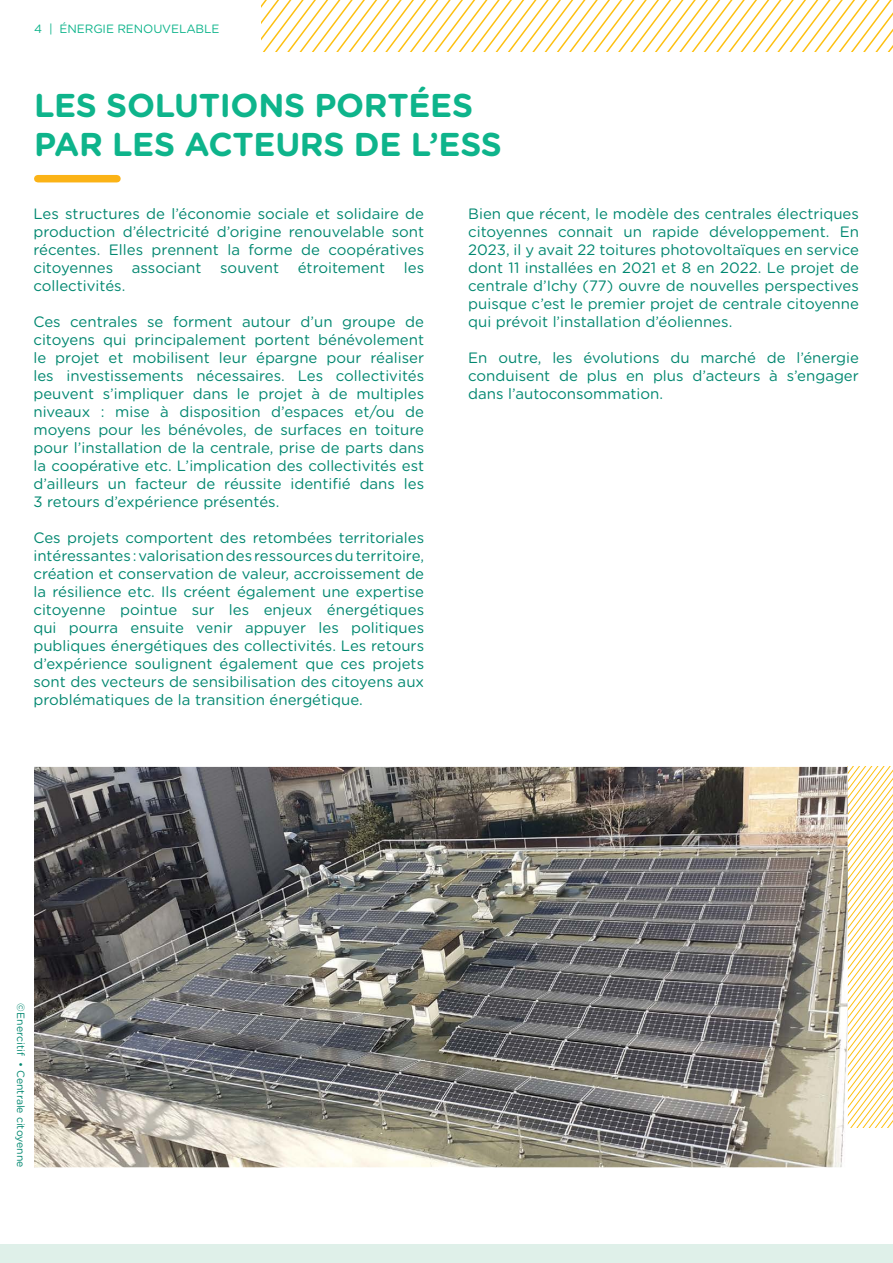
<style>
.page{position:relative;width:893px;height:1263px;background:#fff}
.page>*{position:absolute;margin:0;border:0;box-sizing:border-box;transform-origin:0 0}
.t1{font:700 33px/39px "Gotham Rounded";letter-spacing:-.01em;color:#0eb48b}
.corps{font:15px/18px "Gotham Rounded";color:#008770;text-align:justify}
.t2{font:12px "Gotham Rounded";letter-spacing:-.01em;color:#0eb48b}
.corps-2{font:10.5px "Gotham Rounded";color:#008770}
</style>
<div class="page">
<div style="left:0;top:1244px;width:893px;height:19px;background:#dff0e9"></div>
<svg style="left:262px;top:0;width:631px;height:51px"></svg>
<div style="left:38px;top:175px;width:79px;height:7px;background:#fbb316"></div>
<svg style="left:848px;top:767px;width:45px;height:361px"></svg>
<img style="left:34px;top:767px;width:814px;height:400px">
<p class="t2" style="left:34px;top:21px;width:187px">4 | ÉNERGIE RENOUVELABLE</p>
<p class="t1" style="left:34px;top:85px;width:469px">LES SOLUTIONS PORTÉES<br>PAR LES ACTEURS DE L’ESS</p>
<p class="corps" style="left:33px;top:204px;width:392px">Les structures de l’économie sociale et solidaire de production d’électricité d’origine renouvelable sont récentes. Elles prennent la forme de coopératives citoyennes associant souvent étroitement les collectivités.</p>
<p class="corps" style="left:33px;top:312px;width:392px">Ces centrales se forment autour d’un groupe de citoyens qui principalement portent bénévolement le projet et mobilisent leur épargne pour réaliser les investissements nécessaires. Les collectivités peuvent s’impliquer dans le projet à de multiples niveaux : mise à disposition d’espaces et/ou de moyens pour les bénévoles, de surfaces en toiture pour l’installation de la centrale, prise de parts dans la coopérative etc. L’implication des collectivités est d’ailleurs un facteur de réussite identifié dans les 3 retours d’expérience présentés.</p>
<p class="corps" style="left:33px;top:528px;width:392px">Ces projets comportent des retombées territoriales intéressantes : valorisation des ressources du territoire, création et conservation de valeur, accroissement de la résilience etc. Ils créent également une expertise citoyenne pointue sur les enjeux énergétiques qui pourra ensuite venir appuyer les politiques publiques énergétiques des collectivités. Les retours d’expérience soulignent également que ces projets sont des vecteurs de sensibilisation des citoyens aux problématiques de la transition énergétique.</p>
<p class="corps" style="left:468px;top:204px;width:392px">Bien que récent, le modèle des centrales électriques citoyennes connait un rapide développement. En 2023, il y avait 22 toitures photovoltaïques en service dont 11 installées en 2021 et 8 en 2022. Le projet de centrale d’Ichy (77) ouvre de nouvelles perspectives puisque c’est le premier projet de centrale citoyenne qui prévoit l’installation d’éoliennes.</p>
<p class="corps" style="left:468px;top:348px;width:392px">En outre, les évolutions du marché de l’énergie conduisent de plus en plus d’acteurs à s’engager dans l’autoconsommation.</p>
<p class="corps-2" style="left:28px;top:1003px;width:165px;rotate:90deg">©Enercitif • Centrale citoyenne</p>
</div>
